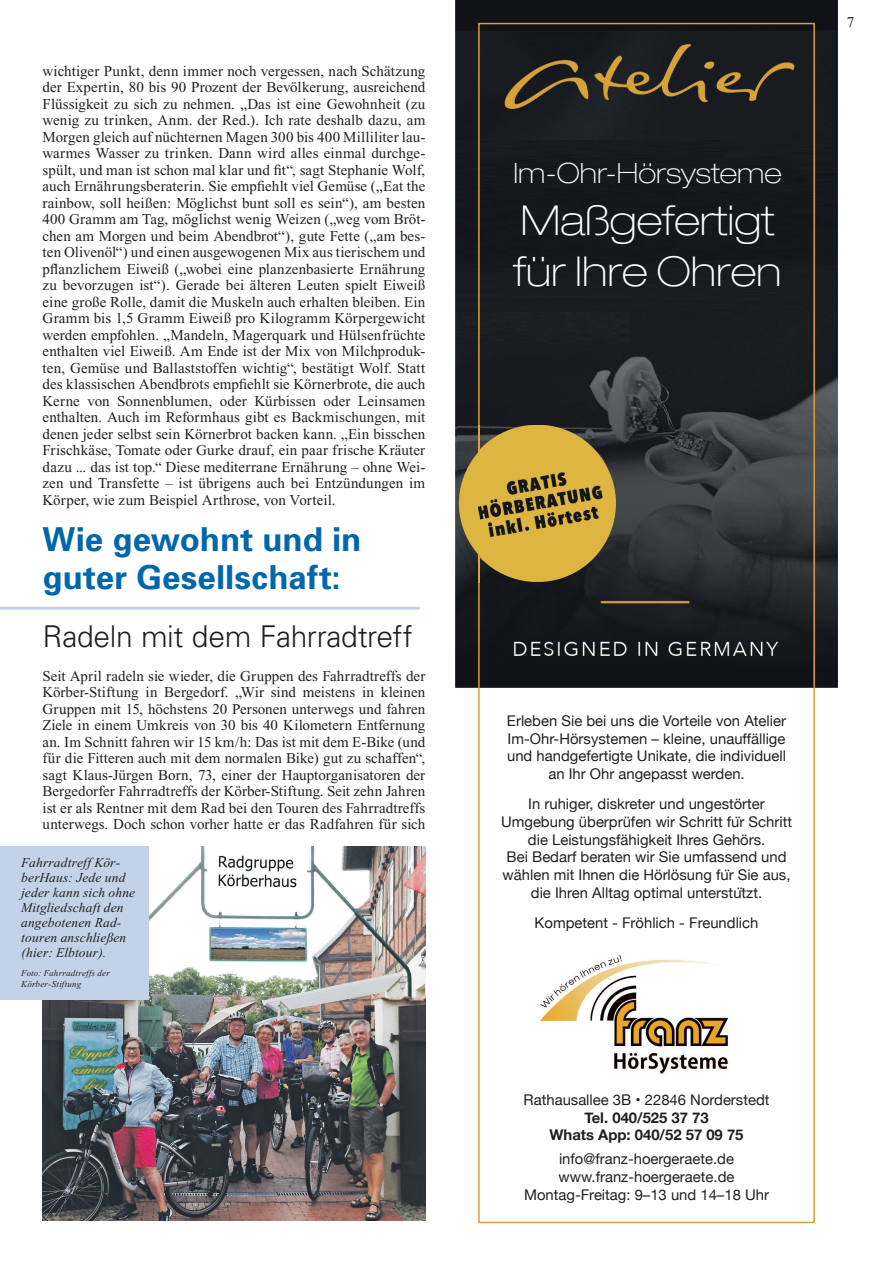
<style>
.page{position:relative;width:872px;height:1263px;background:#fff}
.page>*{position:absolute;margin:0;border:0;box-sizing:border-box;transform-origin:0 0}
.t1{font:100 expanded 41.25px/51.6px "Helvetica Neue";color:#fff}
.t2{font:700 33px/37.5px "Univers";letter-spacing:.005em;color:#0067aa}
.t3{font:300 30px "Univers";letter-spacing:-.01em;color:#231f20}
.t4{font:100 expanded 28.05px "Helvetica Neue";color:#fff}
.t5{font:15px/16.5px "Times New Roman";letter-spacing:.005em;color:#231f20;text-align:justify}
.t6{font:14.7px/17.7px "Helvetica Neue";color:#231f20;text-align:center}
.t7{font:700 14.7px/17.7px "Helvetica Neue";color:#231f20;text-align:center}
.t8{font:italic 13.5px/15px "Times New Roman";letter-spacing:.01em;color:#231f20}
.t9{font:italic 9px/10.5px "Times New Roman";letter-spacing:.02em;color:#231f20}
</style>
<div class="page">
<img style="left:455px;top:0;width:383px;height:688px">
<img style="left:540px;top:955px;width:189px;height:119px">
<img style="left:457px;top:425px;width:158px;height:157px">
<img style="left:478px;top:425px;width:1px;height:157px">
<img style="left:43px;top:846px;width:382px;height:374px">
<div style="left:0;top:846px;width:149px;height:153px;background:#c3d2e9"></div>
<hr style="left:0;top:607px;width:419px;height:3px;background:#c3d2e9">
<p class="t5" style="left:43px;top:62px;width:384px">wichtiger Punkt, denn immer noch vergessen, nach Schätzung der Expertin, 80 bis 90 Prozent der Bevölkerung, ausreichend Flüssigkeit zu sich zu nehmen. „Das ist eine Gewohnheit (zu wenig zu trinken, Anm. der Red.). Ich rate deshalb dazu, am Morgen gleich auf nüchternen Magen 300 bis 400 Milliliter lau&shy;warmes Wasser zu trinken. Dann wird alles einmal durchge&shy;spült, und man ist schon mal klar und fit“, sagt Stephanie Wolf, auch Ernährungsberaterin. Sie empfiehlt viel Gemüse („Eat the rainbow, soll heißen: Möglichst bunt soll es sein“), am besten 400 Gramm am Tag, möglichst wenig Weizen („weg vom Bröt&shy;chen am Morgen und beim Abendbrot“), gute Fette („am bes&shy;ten Olivenöl“) und einen ausgewogenen Mix aus tierischem und pflanzlichem Eiweiß („wobei eine planzenbasierte Ernährung zu bevorzugen ist“). Gerade bei älteren Leuten spielt Eiweiß eine große Rolle, damit die Muskeln auch erhalten bleiben. Ein Gramm bis 1,5 Gramm Eiweiß pro Kilogramm Körpergewicht werden empfohlen. „Mandeln, Magerquark und Hülsenfrüchte enthalten viel Eiweiß. Am Ende ist der Mix von Milchproduk&shy;ten, Gemüse und Ballaststoffen wichtig“, bestätigt Wolf. Statt des klassischen Abendbrots empfiehlt sie Körnerbrote, die auch Kerne von Sonnenblumen, oder Kürbissen oder Leinsamen enthalten. Auch im Reformhaus gibt es Backmischungen, mit denen jeder selbst sein Körnerbrot backen kann. „Ein bisschen Frischkäse, Tomate oder Gurke drauf, ein paar frische Kräuter dazu ... das ist top.“ Diese mediterrane Ernährung – ohne Wei&shy;zen und Transfette – ist übrigens auch bei Entzündungen im Körper, wie zum Beispiel Arthrose, von Vorteil.</p>
<h2 class="t2" style="left:43px;top:520px;width:320px">Wie gewohnt und in guter Gesellschaft:</h2>
<h3 class="t3" style="left:43px;top:619px;width:372px">Radeln mit dem Fahrradtreff</h3>
<p class="t5" style="left:43px;top:668px;width:384px">Seit April radeln sie wieder, die Gruppen des Fahrradtreffs der Körber-Stiftung in Bergedorf. „Wir sind meistens in kleinen Gruppen mit 15, höchstens 20 Personen unterwegs und fahren Ziele in einem Umkreis von 30 bis 40 Kilometern Entfernung an. Im Schnitt fahren wir 15 km/h: Das ist mit dem E-Bike (und für die Fitteren auch mit dem normalen Bike) gut zu schaffen“, sagt Klaus-Jürgen Born, 73, einer der Hauptorganisatoren der Bergedorfer Fahrradtreffs der Körber-Stiftung. Seit zehn Jahren ist er als Rentner mit dem Rad bei den Touren des Fahrradtreffs unterwegs. Doch schon vorher hatte er das Radfahren für sich</p>
<p class="t8" style="left:21px;top:855px;width:115px">Fahrradtreff Kör&shy;berHaus: Jede und jeder kann sich ohne<br>Mitgliedschaft den angebotenen Rad&shy;touren anschließen (hier: Elbtour).</p>
<p class="t9" style="left:21px;top:968px;width:90px">Foto: Fahrradtreffs der<br>Körber-Stiftung</p>
<h3 class="t4" style="left:513px;top:156px;width:270px">Im-Ohr-Hörsysteme</h3>
<h1 class="t1" style="left:513px;top:194px;width:269px">Maßgefertigt für Ihre Ohren</h1>
<p class="t5" style="left:847px;top:14px;width:9px">7</p>
<p class="t6" style="left:507px;top:713px;width:281px">Erleben Sie bei uns die Vorteile von Atelier Im-Ohr-Hörsystemen – kleine, unauffällige und handgefertigte Unikate, die individuell an Ihr Ohr angepasst werden.</p>
<p class="t6" style="left:501px;top:796px;width:292px">In ruhiger, diskreter und ungestörter Umgebung überprüfen wir Schritt für Schritt die Leistungsfähigkeit Ihres Gehörs.<br>Bei Bedarf beraten wir Sie umfassend und wählen mit Ihnen die Hörlösung für Sie aus, die Ihren Alltag optimal unterstützt.</p>
<p class="t6" style="left:534px;top:915px;width:225px">Kompetent - Fröhlich - Freundlich</p>
<p class="t6" style="left:523px;top:1091px;width:247px">Rathausallee 3B • 22846 Norderstedt</p>
<p class="t7" style="left:549px;top:1109px;width:195px">Tel. 040/525 37 73<br>Whats App: 040/52 57 09 75</p>
<p class="t6" style="left:524px;top:1151px;width:246px">info@franz-hoergeraete.de www.franz-hoergeraete.de<br>Montag-Freitag: 9–13 und 14–18 Uhr</p>
</div>
